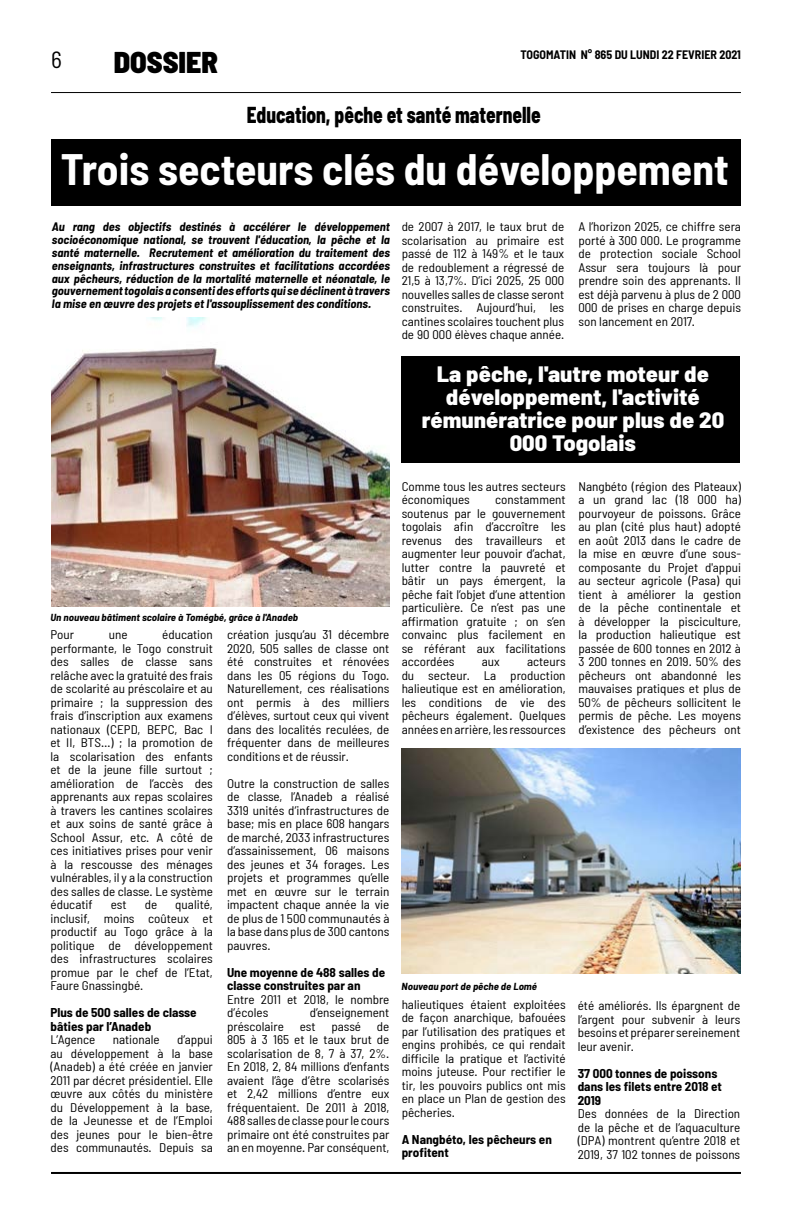
<style>
.page{position:relative;width:792px;height:1224px;background:#fff}
.page>*{position:absolute;margin:0;border:0;box-sizing:border-box;transform-origin:0 0}
.t1{font:700 semi-condensed 43px "Barlow";color:#fff}
.t2{font:900 semi-condensed 30px "Barlow";color:#000}
.t3{font:semi-condensed 23.3px "Barlow";color:#000}
.t4{font:800 semi-condensed 23px "Barlow";color:#000;scale:.84 1}
.t5{font:800 semi-condensed 22.2px/23.1px "Barlow";color:#fff;text-align:center;scale:1.1 1}
.t6{font:semi-condensed 12.5px/13.5px "Barlow";color:#000;text-align:justify;scale:1.05 1}
.t7{font:700 semi-condensed 12.5px/13.5px "Barlow";color:#000;scale:1.05 1}
.t8{font:italic 700 semi-condensed 12px/13px "Barlow";color:#000;text-align:justify;scale:1.04 1}
.t9{font:700 semi-condensed 12px "Barlow";color:#000}
.t10{font:italic 700 semi-condensed 10px "Barlow";color:#000;scale:1.08 1}
</style>
<div class="page">
<hr style="left:51px;top:1172px;width:690px;height:2px;background:#000">
<hr style="left:51px;top:92px;width:690px;height:1px;background:#000">
<div style="left:52px;top:139px;width:689px;height:67px;background:#000"></div>
<div style="left:402px;top:356px;width:338px;height:106px;background:#000"></div>
<img style="left:51px;top:317px;width:338px;height:289px">
<img style="left:402px;top:748px;width:338px;height:225px">
<h3 class="t3" style="left:51px;top:45px;width:12px">6</h3>
<p class="t9" style="left:520px;top:48px;width:222px">TOGOMATIN N° 865 DU LUNDI 22 FEVRIER 2021</p>
<h2 class="t2" style="left:114px;top:44px;width:106px">DOSSIER</h2>
<h3 class="t4" style="left:247px;top:101px;width:352px">Education, pêche et santé maternelle</h3>
<h1 class="t1" style="left:61px;top:143px;width:669px">Trois secteurs clés du développement</h1>
<p class="t8" style="left:52px;top:219px;width:327px">Au rang des objectifs destinés à accélérer le développement socioéconomique national, se trouvent l'éducation, la pêche et la santé maternelle. Recrutement et amélioration du traitement des enseignants, infrastructures construites et facilitations accordées aux pêcheurs, réduction de la mortalité maternelle et néonatale, le gouvernement togolais a consenti des efforts qui se déclinent à travers la mise en œuvre des projets et l'assouplissement des conditions.</p>
<p class="t6" style="left:402px;top:220px;width:156px">de 2007 à 2017, le taux brut de scolarisation au primaire est passé de 112 à 149% et le taux de redoublement a régressé de 21,5 à 13,7%. D’ici 2025, 25 000 nouvelles salles de classe seront construites. Aujourd’hui, les cantines scolaires touchent plus de 90 000 élèves chaque année.</p>
<p class="t6" style="left:578px;top:220px;width:156px">A l’horizon 2025, ce chiffre sera porté à 300 000. Le programme de protection sociale School Assur sera toujours là pour prendre soin des apprenants. Il est déjà parvenu à plus de 2 000<br>000 de prises en charge depuis son lancement en 2017.</p>
<p class="t10" style="left:50px;top:612px;width:231px">Un nouveau bâtiment scolaire à Tomégbé, grâce à l'Anadeb</p>
<p class="t6" style="left:50px;top:628px;width:156px;text-indent:112px">éducation performante, le Togo construit des salles de classe sans relâche avec la gratuité des frais de scolarité au préscolaire et au primaire ; la suppression des frais d’inscription aux examens nationaux (CEPD, BEPC, Bac I et II, BTS…) ; la promotion de la scolarisation des enfants et de la jeune fille surtout ; amélioration de l’accès des apprenants aux repas scolaires à travers les cantines scolaires et aux soins de santé grâce à School Assur, etc. A côté de ces initiatives prises pour venir à la rescousse des ménages vulnérables, il y a la construction des salles de classe. Le système éducatif</p>
<p class="t6" style="left:50px;top:628px;width:24px">Pour</p>
<p class="t6" style="left:109px;top:628px;width:19px">une</p>
<p class="t6" style="left:50px;top:898px;width:156px;text-indent:125px">qualité, inclusif, moins coûteux et productif au Togo grâce à la politique de développement des infrastructures scolaires promue par le chef de l’Etat, Faure Gnassingbé.</p>
<p class="t7" style="left:50px;top:1006px;width:141px">Plus de 500 salles de classe bâties par l’Anadeb</p>
<p class="t6" style="left:50px;top:1033px;width:44px">L’Agence</p>
<p class="t6" style="left:113px;top:1033px;width:46px">nationale</p>
<p class="t6" style="left:111px;top:898px;width:17px">est</p>
<p class="t6" style="left:145px;top:898px;width:13px">de</p>
<p class="t6" style="left:50px;top:1033px;width:156px;text-indent:127px">d’appui au développement à la base (Anadeb) a été créée en janvier 2011 par décret présidentiel. Elle œuvre aux côtés du ministère du Développement à la base, de la Jeunesse et de l’Emploi des jeunes pour le bien-être des communautés. Depuis sa</p>
<p class="t6" style="left:227px;top:628px;width:156px">création jusqu’au 31 décembre 2020, 505 salles de classe ont été construites et rénovées dans les 05 régions du Togo.<br>Naturellement, ces réalisations ont permis à des milliers d’élèves, surtout ceux qui vivent dans des localités reculées, de fréquenter dans de meilleures conditions et de réussir.</p>
<p class="t6" style="left:227px;top:776px;width:156px">Outre la construction de salles de classe, l’Anadeb a réalisé 3319 unités d’infrastructures de base; mis en place 608 hangars de marché, 2033 infrastructures d’assainissement, 06 maisons des jeunes et 34 forages. Les projets et programmes qu’elle met en œuvre sur le terrain impactent chaque année la vie de plus de 1 500 communautés à la base dans plus de 300 cantons pauvres.</p>
<p class="t7" style="left:227px;top:965px;width:152px">Une moyenne de 488 salles de classe construites par an</p>
<p class="t6" style="left:227px;top:992px;width:156px">Entre 2011 et 2018, le nombre d’écoles</p>
<p class="t6" style="left:310px;top:1006px;width:77px">d’enseignement</p>
<p class="t6" style="left:227px;top:1019px;width:56px">préscolaire</p>
<p class="t6" style="left:300px;top:1019px;width:17px">est</p>
<p class="t6" style="left:332px;top:1019px;width:30px">passé</p>
<p class="t6" style="left:227px;top:1019px;width:156px;text-indent:150px">de 805 à 3 165 et le taux brut de scolarisation de 8, 7 à 37, 2%.<br>En 2018, 2, 84 millions d’enfants avaient l’âge d’être scolarisés et 2,42 millions d’entre eux fréquentaient. De 2011 à 2018, 488 salles de classe pour le cours primaire ont été construites par an en moyenne. Par conséquent,</p>
<h3 class="t5" style="left:422px;top:362px;width:277px">La pêche, l'autre moteur de développement, l'activité rémunératrice pour plus de 20<br>000 Togolais</h3>
<p class="t6" style="left:402px;top:479px;width:158px">Comme tous les autres secteurs économiques</p>
<p class="t6" style="left:578px;top:479px;width:156px">Nangbéto (région des Plateaux) a un grand lac (18 000 ha) pourvoyeur de poissons. Grâce au plan (cité plus haut) adopté en août 2013 dans le cadre de la mise en œuvre d’une sous&shy;composante du Projet d'appui au secteur agricole (Pasa) qui tient à améliorer la gestion de la pêche continentale et à développer la pisciculture, la production halieutique est passée de 600 tonnes en 2012 à 3 200 tonnes en 2019. 50% des pêcheurs ont abandonné les mauvaises pratiques et plus de 50% de pêcheurs sollicitent le permis de pêche. Les moyens d’existence des pêcheurs ont</p>
<p class="t6" style="left:402px;top:493px;width:158px;text-indent:94px">constamment soutenus par le gouvernement togolais afin d’accroître les revenus des travailleurs et augmenter leur pouvoir d’achat, lutter contre la pauvreté et bâtir un pays émergent, la pêche fait l’objet d’une attention particulière. Ce n’est pas une affirmation gratuite ; on s’en convainc plus facilement en se référant aux facilitations accordées</p>
<p class="t6" style="left:402px;top:655px;width:158px;text-indent:125px">acteurs du secteur. La production halieutique est en amélioration, les conditions de vie des pêcheurs également. Quelques années en arrière, les ressources</p>
<p class="t6" style="left:482px;top:655px;width:19px">aux</p>
<p class="t10" style="left:402px;top:980px;width:127px">Nouveau port de pêche de Lomé</p>
<p class="t6" style="left:402px;top:997px;width:158px">halieutiques étaient exploitées de façon anarchique, bafouées par l’utilisation des pratiques et engins prohibés, ce qui rendait difficile la pratique et l’activité moins juteuse. Pour rectifier le tir, les pouvoirs publics ont mis en place un Plan de gestion des pêcheries.</p>
<p class="t7" style="left:402px;top:1132px;width:145px">A Nangbéto, les pêcheurs en profitent</p>
<p class="t6" style="left:578px;top:999px;width:156px">été améliorés. Ils épargnent de l’argent pour subvenir à leurs besoins et préparer sereinement leur avenir.</p>
<p class="t7" style="left:578px;top:1066px;width:139px">37 000 tonnes de poissons dans les filets entre 2018 et<br>2019</p>
<p class="t6" style="left:578px;top:1107px;width:156px">Des données de la Direction de la pêche et de l’aquaculture (DPA) montrent qu’entre 2018 et 2019, 37 102 tonnes de poissons</p>
</div>
